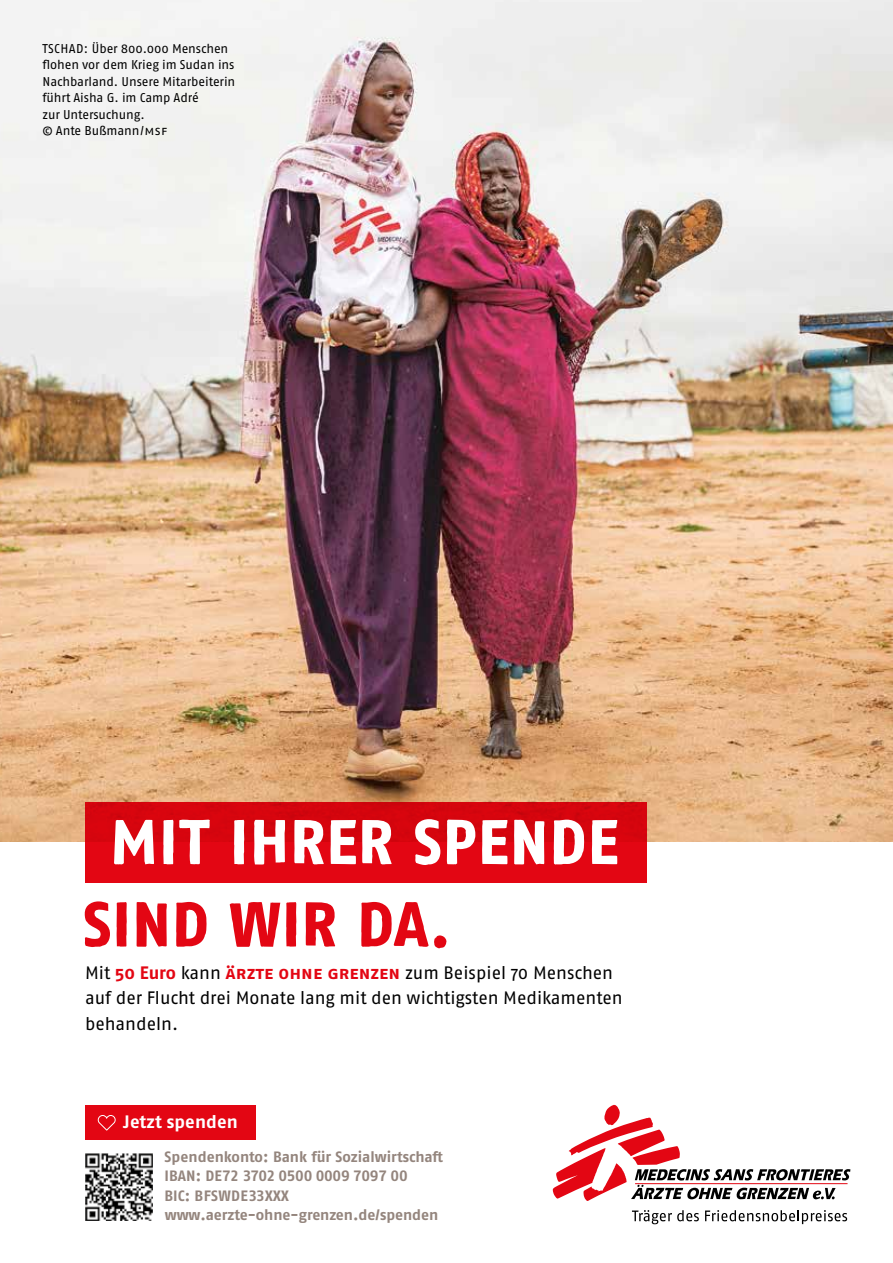
<style>
.page{position:relative;width:893px;height:1263px;background:#fff}
.page>*{position:absolute;margin:0;border:0;box-sizing:border-box;transform-origin:0 0}
.t1{font:63px "Fago Rough Bold Lf";letter-spacing:.02em;color:#fff}
.t2{font:63px "Fago Rough Bold Lf";letter-spacing:.02em;color:#e30613}
.t3{font:18px/25.5px "Fago Pro";letter-spacing:-.005em;color:#000}
.t4{font:700 18px "Fago Pro";letter-spacing:.005em;color:#fff}
.t5{font:700 15px/19.5px "Fago Pro";letter-spacing:-.005em;color:#94857d}
.t6{font:12.75px/16.5px "Fago Pro";letter-spacing:-.01em;color:#000}
.s1{font-weight:700;color:#e30613}
</style>
<div class="page">
<img style="left:85px;top:1153px;width:67px;height:67px">
<img style="left:0;top:0;width:893px;height:842px">
<svg style="left:553px;top:1105px;width:297px;height:96px"></svg>
<svg style="left:632px;top:1210px;width:67px;height:14px"></svg>
<svg style="left:705px;top:1210px;width:142px;height:14px"></svg>
<div style="left:85px;top:1106px;width:170px;height:34px;background:#e30613"></div>
<svg style="left:97px;top:1115px;width:19px;height:16px"></svg>
<div style="left:85px;top:801px;width:561px;height:81px;background:#db050e"></div>
<p class="t6" style="left:43px;top:40px;width:194px">TSCHAD: Über 800.000 Menschen flohen vor dem Krieg im Sudan ins<br>Nachbarland. Unsere Mitarbeiterin führt Aisha G. im Camp Adré<br>zur Untersuchung.<br>© Ante Bußmann/MSF</p>
<h1 class="t1" style="left:111px;top:807px;width:510px">MIT IHRER SPENDE</h1>
<h1 class="t2" style="left:84px;top:889px;width:369px">SIND WIR DA.</h1>
<h2 class="t3" style="left:85px;top:960px;width:539px">Mit <span class="s1">50 Euro</span> kann <span class="s1">Ärzte ohne Grenzen</span> zum Beispiel 70 Menschen auf der Flucht drei Monate lang mit den wichtigsten Medikamenten behandeln.</h2>
<h2 class="t4" style="left:123px;top:1111px;width:116px">Jetzt spenden</h2>
<p class="t5" style="left:164px;top:1147px;width:280px">Spendenkonto: Bank für Sozialwirtschaft IBAN: DE72 3702 0500 0009 7097 00<br>BIC: BFSWDE33XXX www.aerzte-ohne-grenzen.de/spenden</p>
</div>
